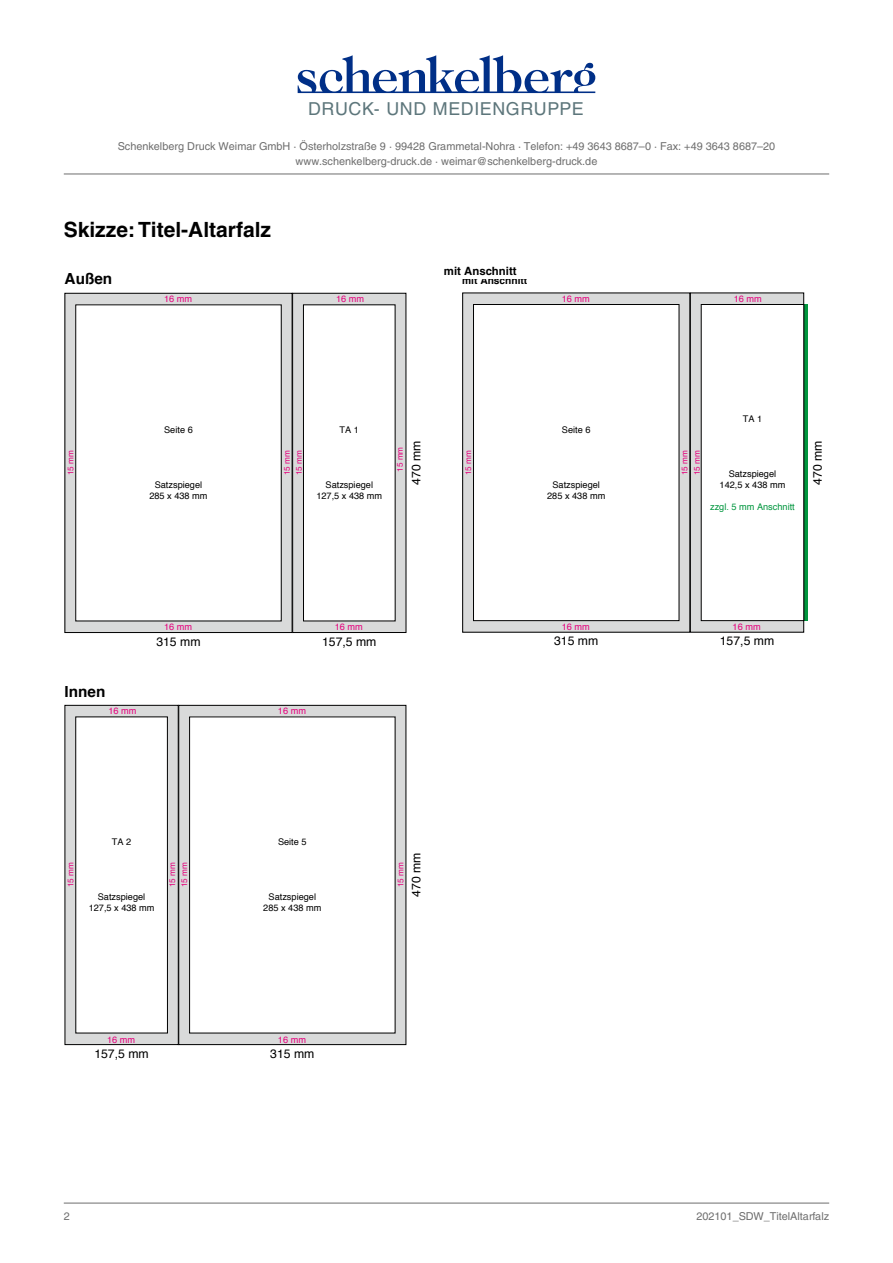
<style>
.page{position:relative;width:893px;height:1263px;background:#fff}
.page>*{position:absolute;margin:0;border:0;box-sizing:border-box;transform-origin:0 0}
.t1{font:700 21px "Helvetica LT";color:#000}
.t2{font:17.85px "Helvetica LT";letter-spacing:.03em;color:#5d767b}
.t3{font:700 15.3px "Helvetica";color:#000}
.t4{font:12.3px "Helvetica";color:#000}
.t5{font:700 11.4px "Helvetica LT";color:#000}
.t6{font:10.8px/15px "Helvetica LT";color:#6e6e6e;text-align:center}
.t7{font:700 10.2px "Helvetica";color:#000}
.t8{font:9.15px/10.9px "Helvetica";color:#000;text-align:center}
.t9{font:9.15px "Helvetica";color:#e5007c}
.t10{font:9.15px "Helvetica";color:#00963e}
.t11{font:8.1px/12.1px "Helvetica";color:#e5007c}
</style>
<div class="page">
<hr style="left:64px;top:174px;width:765px;height:1px;background:#6e6e6e">
<svg style="left:298px;top:55px;width:297px;height:38px"></svg>
<hr style="left:64px;top:1203px;width:765px;height:1px;background:#6e6e6e">
<div style="left:65px;top:293px;width:227px;height:339px;background:#d9dada"></div>
<div style="left:65px;top:293px;width:227px;height:340px;border:1px solid #000"></div>
<div style="left:76px;top:305px;width:205px;height:316px;background:#fff"></div>
<div style="left:75px;top:305px;width:206px;height:316px;border:1px solid #000"></div>
<div style="left:293px;top:293px;width:113px;height:339px;background:#d9dada"></div>
<div style="left:292px;top:293px;width:114px;height:340px;border:1px solid #000"></div>
<div style="left:303px;top:305px;width:92px;height:316px;background:#fff"></div>
<div style="left:303px;top:305px;width:92px;height:316px;border:1px solid #000"></div>
<div style="left:179px;top:705px;width:227px;height:339px;background:#d9dada"></div>
<div style="left:178px;top:705px;width:228px;height:340px;border:1px solid #000"></div>
<div style="left:190px;top:717px;width:205px;height:316px;background:#fff"></div>
<div style="left:189px;top:717px;width:206px;height:316px;border:1px solid #000"></div>
<div style="left:65px;top:705px;width:113px;height:339px;background:#d9dada"></div>
<div style="left:65px;top:705px;width:114px;height:340px;border:1px solid #000"></div>
<div style="left:76px;top:717px;width:91px;height:316px;background:#fff"></div>
<div style="left:75px;top:717px;width:93px;height:316px;border:1px solid #000"></div>
<div style="left:463px;top:293px;width:227px;height:339px;background:#d9dada"></div>
<div style="left:462px;top:293px;width:228px;height:339px;border:1px solid #000"></div>
<div style="left:473px;top:304px;width:206px;height:317px;background:#fff"></div>
<div style="left:473px;top:304px;width:206px;height:317px;border:1px solid #000"></div>
<div style="left:701px;top:304px;width:107px;height:317px;background:linear-gradient(to bottom,#00963e,#00963e)"></div>
<div style="left:690px;top:293px;width:114px;height:339px;background:#d9dada"></div>
<div style="left:690px;top:293px;width:114px;height:339px;border:1px solid #000"></div>
<div style="left:701px;top:304px;width:103px;height:317px;background:#fff"></div>
<div style="left:701px;top:304px;width:103px;height:317px;border:1px solid #000"></div>
<h2 class="t2" style="left:308px;top:98px;width:277px">DRUCK- UND MEDIENGRUPPE</h2>
<p class="t6" style="left:118px;top:138px;width:659px">Schenkelberg Druck Weimar GmbH · Österholzstraße 9 · 99428 Grammetal-Nohra · Telefon: +49 3643 8687–0 · Fax: +49 3643 8687–20 www.schenkelberg-druck.de · weimar@schenkelberg-druck.de</p>
<h1 class="t1" style="left:64px;top:217px;width:209px">Skizze: Titel-Altarfalz</h1>
<h3 class="t3" style="left:65px;top:222px;width:155px">Skizze: Titel-Altarfalz</h3>
<p class="t5" style="left:444px;top:264px;width:74px">mit Anschnitt</p>
<h3 class="t3" style="left:65px;top:266px;width:49px">Außen</h3>
<p class="t7" style="left:462px;top:272px;width:67px">mit Anschnitt</p>
<p class="t9" style="left:164px;top:292px;width:30px">16 mm</p>
<p class="t9" style="left:336px;top:292px;width:30px">16 mm</p>
<p class="t9" style="left:562px;top:292px;width:30px">16 mm</p>
<p class="t9" style="left:734px;top:292px;width:30px">16 mm</p>
<p class="t8" style="left:743px;top:413px;width:21px">TA 1</p>
<p class="t8" style="left:164px;top:425px;width:30px">Seite 6</p>
<p class="t8" style="left:340px;top:425px;width:21px">TA 1</p>
<p class="t8" style="left:562px;top:425px;width:30px">Seite 6</p>
<p class="t11" style="left:293px;top:475px;width:26px;rotate:-90deg">15 mm</p>
<p class="t11" style="left:65px;top:475px;width:26px;rotate:-90deg">15 mm</p>
<p class="t11" style="left:281px;top:475px;width:26px;rotate:-90deg">15 mm</p>
<p class="t8" style="left:149px;top:480px;width:60px">Satzspiegel<br>285 x 438 mm</p>
<p class="t8" style="left:316px;top:480px;width:67px">Satzspiegel<br>127,5 x 438 mm</p>
<p class="t11" style="left:394px;top:472px;width:26px;rotate:-90deg">15 mm</p>
<p class="t4" style="left:407px;top:485px;width:46px;rotate:-90deg">470 mm</p>
<p class="t11" style="left:462px;top:475px;width:26px;rotate:-90deg">15 mm</p>
<p class="t11" style="left:679px;top:475px;width:26px;rotate:-90deg">15 mm<br>15 mm</p>
<p class="t8" style="left:547px;top:480px;width:60px">Satzspiegel<br>285 x 438 mm</p>
<p class="t8" style="left:719px;top:469px;width:67px">Satzspiegel<br>142,5 x 438 mm</p>
<p class="t10" style="left:710px;top:500px;width:86px">zzgl. 5 mm Anschnitt</p>
<p class="t4" style="left:808px;top:485px;width:46px;rotate:-90deg">470 mm</p>
<p class="t9" style="left:164px;top:620px;width:30px">16 mm</p>
<p class="t9" style="left:335px;top:620px;width:30px">16 mm</p>
<p class="t9" style="left:562px;top:620px;width:30px">16 mm</p>
<p class="t9" style="left:733px;top:620px;width:30px">16 mm</p>
<p class="t4" style="left:156px;top:632px;width:46px">315 mm</p>
<p class="t4" style="left:322px;top:632px;width:56px">157,5 mm</p>
<p class="t4" style="left:554px;top:631px;width:46px">315 mm</p>
<p class="t4" style="left:720px;top:631px;width:56px">157,5 mm</p>
<h3 class="t3" style="left:65px;top:679px;width:42px">Innen</h3>
<p class="t9" style="left:108px;top:704px;width:30px">16 mm</p>
<p class="t9" style="left:278px;top:704px;width:30px">16 mm</p>
<p class="t11" style="left:65px;top:887px;width:26px;rotate:-90deg">15 mm</p>
<p class="t8" style="left:112px;top:837px;width:21px">TA 2</p>
<p class="t8" style="left:89px;top:892px;width:67px">Satzspiegel<br>127,5 x 438 mm</p>
<p class="t8" style="left:278px;top:837px;width:30px">Seite 5</p>
<p class="t11" style="left:167px;top:887px;width:26px;rotate:-90deg">15 mm</p>
<p class="t11" style="left:179px;top:887px;width:26px;rotate:-90deg">15 mm</p>
<p class="t11" style="left:395px;top:887px;width:26px;rotate:-90deg">15 mm</p>
<p class="t8" style="left:263px;top:892px;width:60px">Satzspiegel<br>285 x 438 mm</p>
<p class="t4" style="left:407px;top:897px;width:46px;rotate:-90deg">470 mm</p>
<p class="t9" style="left:107px;top:1032px;width:30px">16 mm</p>
<p class="t9" style="left:278px;top:1032px;width:30px">16 mm</p>
<p class="t4" style="left:94px;top:1044px;width:56px">157,5 mm</p>
<p class="t4" style="left:270px;top:1044px;width:46px">315 mm</p>
<p class="t6" style="left:64px;top:1209px;width:8px">2</p>
<p class="t6" style="left:696px;top:1209px;width:134px">202101_SDW_TitelAltarfalz</p>
</div>
